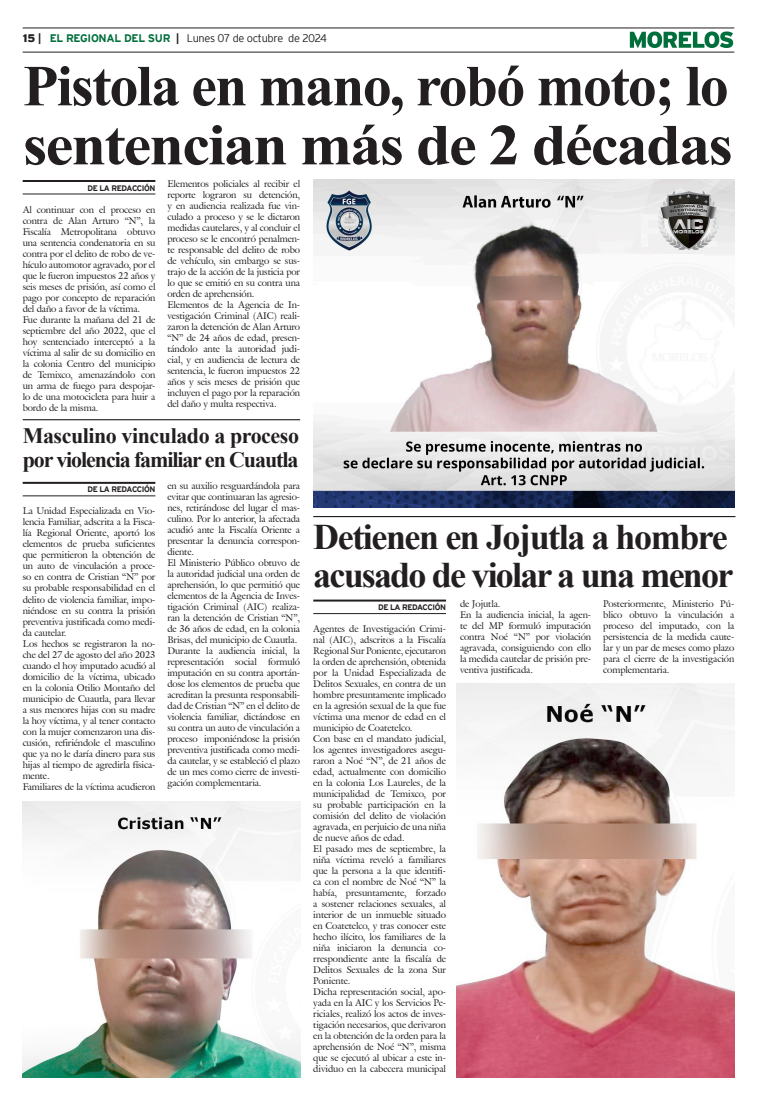
<style>
.page{position:relative;width:757px;height:1106px;background:#fff}
.page>*{position:absolute;margin:0;border:0;box-sizing:border-box;transform-origin:0 0}
.Cabeza_01{font:700 58px "Times New Roman";letter-spacing:-.03em;color:#231f20}
.Cabeza_01-2{font:700 58px "Times New Roman";letter-spacing:-.03em;color:#231f20;scale:1.08 1}
.Cabeza_02{font:700 36px "Times New Roman";letter-spacing:-.05em;color:#231f20}
.Cabeza_03{font:700 22px "Times New Roman";letter-spacing:-.05em;color:#231f20}
.Cabeza_03-2{font:700 22px "Times New Roman";letter-spacing:-.02em;color:#231f20}
.t1{font:300 11px "Interstate";letter-spacing:-.03em;color:#231f20}
.t2{font:9.5px/11px "Galliard IT Cby BT";letter-spacing:-.01em;color:#231f20;text-align:justify}
.t3{font:700 8px "Interstate";letter-spacing:-.05em;color:#231f20}
.s1{font-weight:900}
.s2{font-weight:700}
.s3{font-weight:700;color:#006f3c}
</style>
<div class="page">
<hr style="left:23px;top:28px;width:711px;height:1px;background:#231f20">
<hr style="left:23px;top:52px;width:711px;height:1px;background:#231f20">
<svg style="left:630px;top:31px;width:103px;height:17px"></svg>
<hr style="left:23px;top:180px;width:132px;height:2px;background:#231f20">
<hr style="left:23px;top:194px;width:132px;height:1px;background:#231f20">
<hr style="left:313px;top:599px;width:133px;height:2px;background:#231f20">
<hr style="left:313px;top:613px;width:133px;height:1px;background:#231f20">
<hr style="left:313px;top:516px;width:422px;height:1px;background:#000">
<hr style="left:23px;top:482px;width:132px;height:2px;background:#231f20">
<hr style="left:23px;top:495px;width:132px;height:1px;background:#231f20">
<hr style="left:23px;top:419px;width:277px;height:1px;background:#000">
<img style="left:313px;top:180px;width:421px;height:327px">
<img style="left:457px;top:683px;width:277px;height:394px">
<img style="left:23px;top:801px;width:277px;height:276px">
<p class="t1" style="left:23px;top:32px;width:305px"><span class="s1">15</span> <span class="s2">|</span> <span class="s3">EL REGIONAL DEL SUR</span> <span class="s2">|</span> Lunes 07 de octubre de 2024</p>
<p class="Cabeza_01" style="left:23px;top:44px;width:707px">Pistola en mano, robó moto; lo</p>
<p class="Cabeza_01-2" style="left:23px;top:103px;width:659px">sentencian más de 2 décadas</p>
<p class="t3" style="left:87px;top:183px;width:69px">DE LA REDACCIÓN</p>
<p class="t2" style="left:167px;top:178px;width:134px">Elementos policiales al recibir el reporte lograron su detención, y en audiencia realizada fue vin&shy;culado a proceso y se le dictaron medidas cautelares, y al concluir el proceso se le encontró penalmen&shy;te responsable del delito de robo de vehículo, sin embargo se sus&shy;trajo de la acción de la justicia por lo que se emitió en su contra una orden de aprehensión.</p>
<p class="t2" style="left:167px;top:299px;width:134px">Elementos de la Agencia de In&shy;vestigación Criminal (AIC) reali&shy;zaron la detención de Alan Arturo “N” de 24 años de edad, presen&shy;tándolo ante la autoridad judi&shy;cial, y en audiencia de lectura de sentencia, le fueron impuestos 22 años y seis meses de prisión que incluyen el pago por la reparación del daño y multa respectiva.</p>
<p class="t2" style="left:23px;top:204px;width:134px">Al continuar con el proceso en contra de Alan Arturo “N”, la Fiscalía Metropolitana obtuvo una sentencia condenatoria en su contra por el delito de robo de ve&shy;hículo automotor agravado, por el que le fueron impuestos 22 años y seis meses de prisión, así como el pago por concepto de reparación del daño a favor de la víctima.</p>
<p class="t2" style="left:23px;top:314px;width:134px">Fue durante la mañana del 21 de septiembre del año 2022, que el hoy sentenciado interceptó a la víctima al salir de su domicilio en la colonia Centro del municipio de Temixco, amenazándolo con un arma de fuego para despojar&shy;lo de una motocicleta para huir a bordo de la misma.</p>
<p class="Cabeza_03-2" style="left:23px;top:419px;width:278px">Masculino vinculado a proceso</p>
<p class="Cabeza_03" style="left:23px;top:443px;width:277px">por violencia familiar en Cuautla</p>
<p class="t3" style="left:87px;top:485px;width:69px">DE LA REDACCIÓN</p>
<p class="t2" style="left:167px;top:480px;width:134px">en su auxilio resguardándola para evitar que continuaran las agresio&shy;nes, retirándose del lugar el mas&shy;culino. Por lo anterior, la afectada acudió ante la Fiscalía Oriente a presentar la denuncia correspon&shy;diente.</p>
<p class="t2" style="left:167px;top:557px;width:134px">El Ministerio Público obtuvo de la autoridad judicial una orden de aprehensión, lo que permitió que elementos de la Agencia de Inves&shy;tigación Criminal (AIC) realiza&shy;ran la detención de Cristian “N”, de 36 años de edad, en la colonia Brisas, del municipio de Cuautla.</p>
<p class="t2" style="left:167px;top:645px;width:134px">Durante la audiencia inicial, la representación social formuló imputación en su contra aportán&shy;dose los elementos de prueba que acreditan la presunta responsabili&shy;dad de Cristian “N” en el delito de violencia familiar, dictándose en su contra un auto de vinculación a proceso imponiéndose la prisión preventiva justificada como medi&shy;da cautelar, y se estableció el plazo de un mes como cierre de investi&shy;gación complementaria.</p>
<p class="t2" style="left:23px;top:505px;width:134px">La Unidad Especializada en Vio&shy;lencia Familiar, adscrita a la Fisca&shy;lía Regional Oriente, aportó los elementos de prueba suficientes que permitieron la obtención de un auto de vinculación a proce&shy;so en contra de Cristian “N” por su probable responsabilidad en el delito de violencia familiar, impo&shy;niéndose en su contra la prisión preventiva justificada como medi&shy;da cautelar.</p>
<p class="t2" style="left:23px;top:637px;width:134px">Los hechos se registraron la no&shy;che del 27 de agosto del año 2023 cuando el hoy imputado acudió al domicilio de la víctima, ubicado en la colonia Otilio Montaño del municipio de Cuautla, para llevar a sus menores hijas con su madre la hoy víctima, y al tener contacto con la mujer comenzaron una dis&shy;cusión, refiriéndole el masculino que ya no le daría dinero para sus hijas al tiempo de agredirla física&shy;mente.</p>
<p class="t2" style="left:23px;top:780px;width:134px">Familiares de la víctima acudieron</p>
<p class="Cabeza_02" style="left:313px;top:511px;width:416px">Detienen en Jojutla a hombre</p>
<p class="Cabeza_02" style="left:313px;top:549px;width:421px">acusado de violar a una menor</p>
<p class="t3" style="left:378px;top:603px;width:69px">DE LA REDACCIÓN</p>
<p class="t2" style="left:460px;top:598px;width:42px">de Jojutla.</p>
<p class="t2" style="left:460px;top:609px;width:133px">En la audiencia inicial, la agen&shy;te del MP formuló imputación contra Noé “N” por violación agravada, consiguiendo con ello la medida cautelar de prisión pre&shy;ventiva justificada.</p>
<p class="t2" style="left:603px;top:598px;width:133px">Posteriormente, Ministerio Pú&shy;blico obtuvo la vinculación a proceso del imputado, con la persistencia de la medida caute&shy;lar y un par de meses como plazo para el cierre de la investigación complementaria.</p>
<p class="t2" style="left:313px;top:623px;width:134px">Agentes de Investigación Crimi&shy;nal (AIC), adscritos a la Fiscalía Regional Sur Poniente, ejecutaron la orden de aprehensión, obtenida por la Unidad Especializada de Delitos Sexuales, en contra de un hombre presuntamente implicado en la agresión sexual de la que fue víctima una menor de edad en el municipio de Coatetelco.</p>
<p class="t2" style="left:313px;top:733px;width:134px">Con base en el mandato judicial, los agentes investigadores asegu&shy;raron a Noé “N”, de 21 años de edad, actualmente con domicilio en la colonia Los Laureles, de la municipalidad de Temixco, por su probable participación en la comisión del delito de violación agravada, en perjuicio de una niña de nueve años de edad.</p>
<p class="t2" style="left:313px;top:843px;width:134px">El pasado mes de septiembre, la niña víctima reveló a familiares que la persona a la que identifi&shy;ca con el nombre de Noé “N” la había, presuntamente, forzado a sostener relaciones sexuales, al interior de un inmueble situado en Coatetelco, y tras conocer este hecho ilícito, los familiares de la niña iniciaron la denuncia co&shy;rrespondiente ante la fiscalía de Delitos Sexuales de la zona Sur Poniente.</p>
<p class="t2" style="left:313px;top:986px;width:134px">Dicha representación social, apo&shy;yada en la AIC y los Servicios Pe&shy;riciales, realizó los actos de inves&shy;tigación necesarios, que derivaron en la obtención de la orden para la aprehensión de Noé “N”, misma que se ejecutó al ubicar a este in&shy;dividuo en la cabecera municipal</p>
</div>
